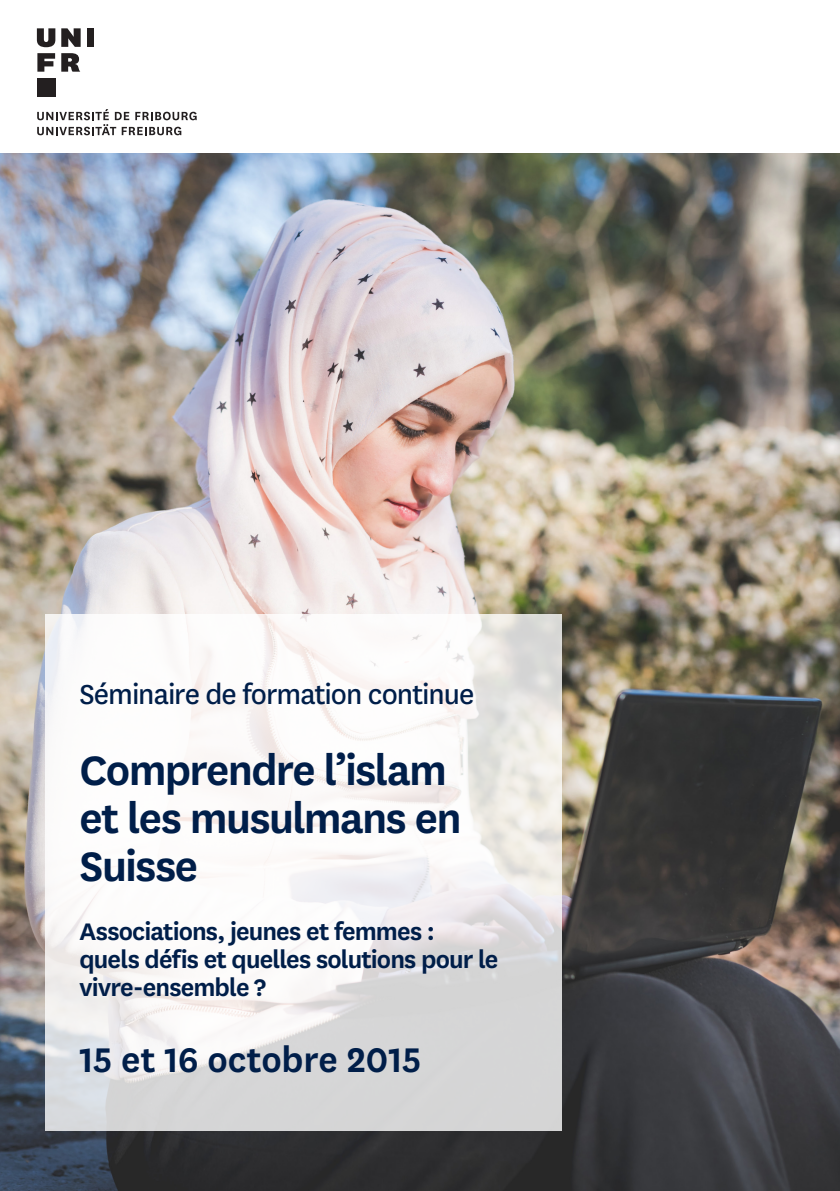
<style>
.page{position:relative;width:840px;height:1191px;background:#fff}
.page>*{position:absolute;margin:0;border:0;box-sizing:border-box;transform-origin:0 0}
.t1{font:600 48px/48px "National Uni Fr";letter-spacing:-.035em;color:#001e49}
.t2{font:600 40px "National Uni Fr";letter-spacing:-.005em;color:#001e49}
.t3{font:32px "National Uni Fr";letter-spacing:-.03em;color:#001e49}
.t4{font:600 28px/28px "National Uni Fr";letter-spacing:-.03em;color:#001e49}
</style>
<div class="page">
<img style="left:0;top:153px;width:839px;height:1038px">
<svg style="left:45px;top:614px;width:516px;height:516px;fill:#f9f6f6"></svg>
<svg style="left:37px;top:109px;width:159px;height:26px"></svg>
<svg style="left:37px;top:28px;width:18px;height:19px"></svg>
<svg style="left:61px;top:28px;width:20px;height:19px"></svg>
<div style="left:87px;top:28px;width:7px;height:19px;background:#231f20"></div>
<svg style="left:37px;top:53px;width:18px;height:19px"></svg>
<div style="left:37px;top:78px;width:18px;height:18px;background:#231f20"></div>
<svg style="left:61px;top:53px;width:19px;height:19px"></svg>
<p class="t3" style="left:79px;top:672px;width:396px">Séminaire de formation continue</p>
<p class="t1" style="left:79px;top:743px;width:383px">Comprendre l’islam et les musulmans en<br>Suisse</p>
<p class="t4" style="left:79px;top:915px;width:420px">Associations, jeunes et femmes : quels défis et quelles solutions pour le vivre-ensemble ?</p>
<p class="t2" style="left:79px;top:1032px;width:343px">15 et 16 octobre 2015</p>
</div>
